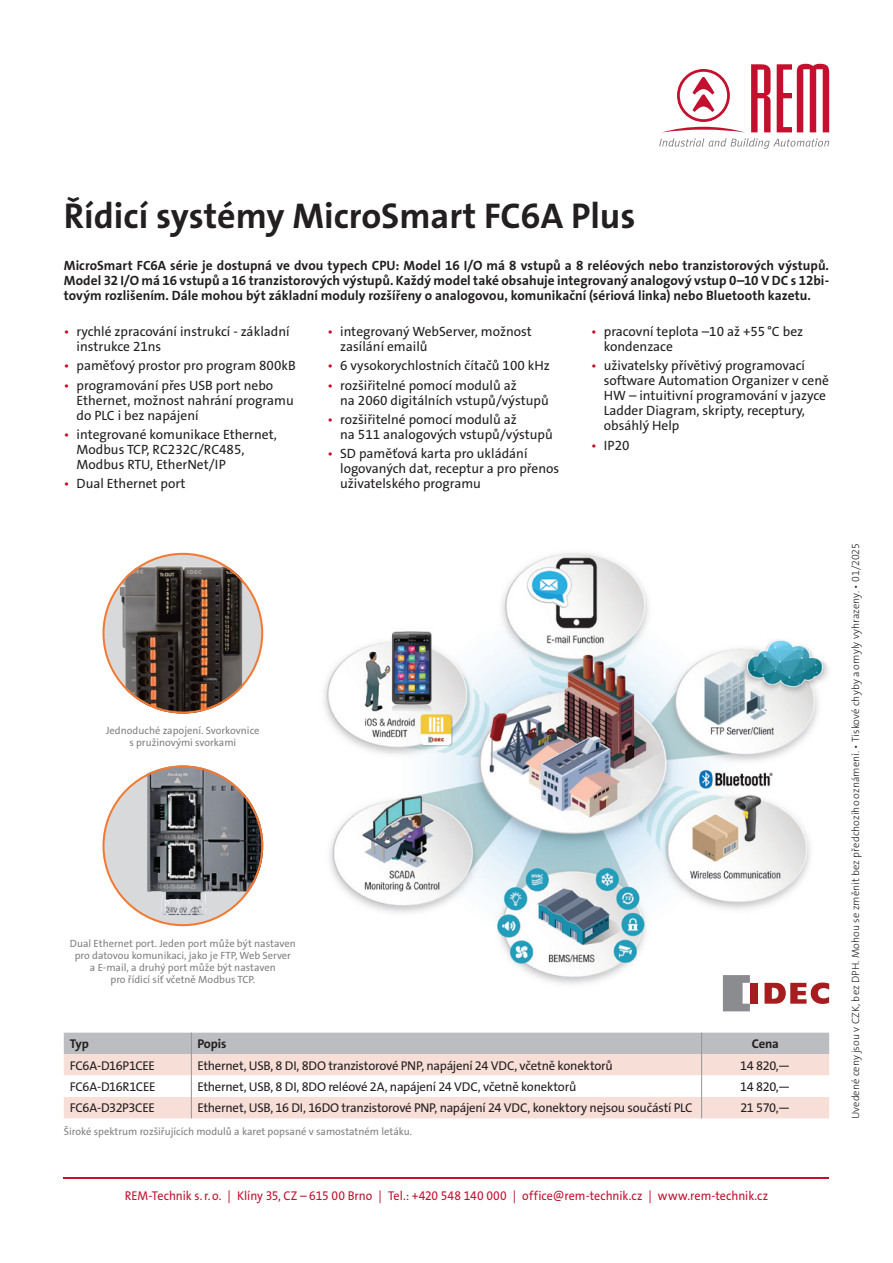
<style>
.page{position:relative;width:893px;height:1263px;background:#fff}
.page>*{position:absolute;margin:0;border:0;box-sizing:border-box;transform-origin:0 0}
.nadpis{font:700 36px "The Sans Os F";color:#231f20}
.t1{font:13.5px/15px "The Sans Os F";color:#231f20}
.mezititulek{font:700 13.5px/15px "The Sans Os F";color:#231f20;text-align:justify}
.tabulka{font:12.75px "The Sans Os F";letter-spacing:-.02em;color:#231f20}
.t2{font:12.75px "The Sans Os F";color:#c3102f;scale:.95 1}
.tabulka-2{font:700 12.75px "The Sans Os F";letter-spacing:-.015em;color:#231f20}
.popisek{font:10.5px/12px "The Sans Os F";color:#808083;text-align:center}
.t3{font:300 10.5px "The Sans Os F";letter-spacing:.005em;color:#231f20}
.s1{color:#c3102f}
</style>
<div class="page">
<svg style="left:659px;top:138px;width:170px;height:11px"></svg>
<svg style="left:751px;top:64px;width:19px;height:68px"></svg>
<svg style="left:777px;top:64px;width:52px;height:68px"></svg>
<svg style="left:663px;top:69px;width:80px;height:63px"></svg>
<hr style="left:64px;top:1178px;width:765px;height:1px;background:#c3102f">
<img style="left:323px;top:552px;width:507px;height:438px">
<svg style="left:64px;top:1033px;width:765px;height:85px"></svg>
<div style="left:103px;top:766px;width:159px;height:159px;background:#d8d9db;border-radius:50%"></div>
<img style="left:147px;top:767px;width:116px;height:148px">
<div style="left:103px;top:554px;width:159px;height:158px;background:#d8d9db;border-radius:50%"></div>
<img style="left:120px;top:566px;width:122px;height:147px">
<svg style="left:723px;top:975px;width:27px;height:36px"></svg>
<div style="left:750px;top:983px;width:8px;height:21px;background:#a61c1f"></div>
<svg style="left:764px;top:982px;width:65px;height:22px"></svg>
<p class="nadpis" style="left:64px;top:193px;width:573px">Řídicí systémy MicroSmart FC6A Plus</p>
<p class="mezititulek" style="left:64px;top:258px;width:767px">MicroSmart FC6A série je dostupná ve dvou typech CPU: Model 16 I/O má 8 vstupů a 8 reléových nebo tranzistorových výstupů.<br>Model 32 I/O má 16 vstupů a 16 tranzistorových výstupů. Každý model také obsahuje integrovaný analogový vstup 0–10 V DC s 12bi&shy;tovým rozlišením. Dále mohou být základní moduly rozšířeny o analogovou, komunikační (sériová linka) nebo Bluetooth kazetu.</p>
<p class="t1" style="left:77px;top:324px;width:215px;text-indent:-13px"><span class="s1">•</span> rychlé zpracování instrukcí - základní instrukce 21ns</p>
<p class="t1" style="left:64px;top:358px;width:234px"><span class="s1">•</span> paměťový prostor pro program 800kB</p>
<p class="t1" style="left:77px;top:378px;width:219px;text-indent:-13px"><span class="s1">•</span> programování přes USB port nebo<br>Ethernet, možnost nahrání programu do PLC i bez napájení</p>
<p class="t1" style="left:77px;top:427px;width:202px;text-indent:-13px"><span class="s1">•</span> integrované komunikace Ethernet,<br>Modbus TCP, RC232C/RC485,<br>Modbus RTU, EtherNet/IP</p>
<p class="t1" style="left:64px;top:476px;width:123px"><span class="s1">•</span> Dual Ethernet port</p>
<p class="t1" style="left:340px;top:324px;width:193px;text-indent:-13px"><span class="s1">•</span> integrovaný WebServer, možnost zasílání emailů</p>
<p class="t1" style="left:327px;top:358px;width:224px"><span class="s1">•</span> 6 vysokorychlostních čítačů 100 kHz</p>
<p class="t1" style="left:340px;top:378px;width:210px;text-indent:-13px"><span class="s1">•</span> rozšiřitelné pomocí modulů až<br>na 2060 digitálních vstupů/výstupů</p>
<p class="t1" style="left:340px;top:412px;width:214px;text-indent:-13px"><span class="s1">•</span> rozšiřitelné pomocí modulů až<br>na 511 analogových vstupů/výstupů</p>
<p class="t1" style="left:340px;top:446px;width:221px;text-indent:-13px"><span class="s1">•</span> SD paměťová karta pro ukládání logovaných dat, receptur a pro přenos uživatelského programu</p>
<p class="t1" style="left:604px;top:324px;width:201px;text-indent:-13px"><span class="s1">•</span> pracovní teplota –10 až +55°C bez kondenzace</p>
<p class="t1" style="left:604px;top:358px;width:227px;text-indent:-13px"><span class="s1">•</span> uživatelsky přívětivý programovací software Automation Organizer v ceně HW – intuitivní programování v jazyce Ladder Diagram, skripty, receptury, obsáhlý Help</p>
<p class="t1" style="left:591px;top:438px;width:40px"><span class="s1">•</span> IP20</p>
<p class="popisek" style="left:106px;top:725px;width:155px">Jednoduché zapojení. Svorkovnice s pružinovými svorkami</p>
<p class="popisek" style="left:70px;top:937px;width:227px">Dual Ethernet port. Jeden port může být nastaven pro datovou komunikaci, jako je FTP, Web Server<br>a E-mail, a druhý port může být nastaven<br>pro řídicí síť včetně Modbus TCP.</p>
<p class="tabulka-2" style="left:70px;top:1035px;width:21px">Typ</p>
<p class="tabulka-2" style="left:197px;top:1035px;width:30px">Popis</p>
<p class="tabulka-2" style="left:752px;top:1035px;width:29px">Cena</p>
<p class="tabulka" style="left:70px;top:1057px;width:87px">FC6A-D16P1CEE</p>
<p class="tabulka" style="left:197px;top:1057px;width:417px">Ethernet, USB, 8 DI, 8DO tranzistorové PNP, napájení 24 VDC, včetně konektorů</p>
<p class="tabulka" style="left:740px;top:1057px;width:52px">14 820,—</p>
<p class="tabulka" style="left:70px;top:1078px;width:87px">FC6A-D16R1CEE</p>
<p class="tabulka" style="left:197px;top:1078px;width:380px">Ethernet, USB, 8 DI, 8DO reléové 2A, napájení 24 VDC, včetně konektorů</p>
<p class="tabulka" style="left:740px;top:1078px;width:52px">14 820,—</p>
<p class="tabulka" style="left:70px;top:1100px;width:86px">FC6A-D32P3CEE</p>
<p class="tabulka" style="left:197px;top:1100px;width:497px">Ethernet, USB, 16 DI, 16DO tranzistorové PNP, napájení 24 VDC, konektory nejsou součástí PLC</p>
<p class="tabulka" style="left:740px;top:1100px;width:52px">21 570,—</p>
<p class="popisek" style="left:64px;top:1125px;width:350px">Široké spektrum rozšiřujících modulů a karet popsané v samostatném letáku.</p>
<p class="t2" style="left:125px;top:1188px;width:679px">REM-Technik s.r.o. | Klíny 35, CZ – 615 00 Brno | Tel.: +420 548 140 000 | office@rem-technik.cz | www.rem-technik.cz</p>
<p class="t3" style="left:849px;top:1119px;width:578px;rotate:-90deg">Uvedené ceny jsou v CZK, bez DPH. Mohou se změnit bez předchozího oznámení. • Tiskové chyby a omyly vyhrazeny. • 01/2025</p>
</div>
